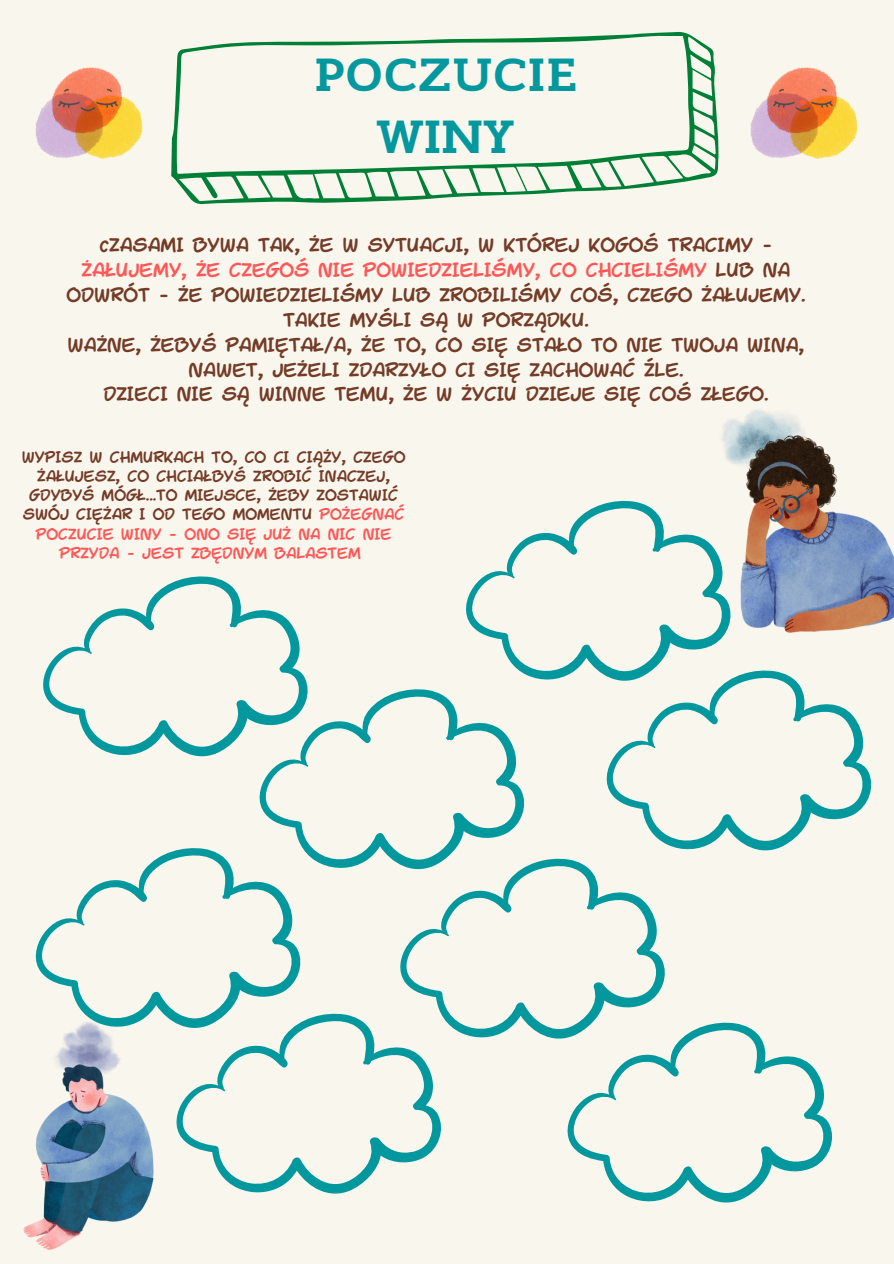
<style>
.page{position:relative;width:894px;height:1264px;background:#fff}
.page>*{position:absolute;margin:0;border:0;box-sizing:border-box;transform-origin:0 0}
.t1{font:900 44.85px/62.1px "Sean Slab";color:#03989e;text-align:center}
.t2{font:17.85px/24.9px "Mulled Wine Season";color:#743b27;text-align:center}
.t3{font:14.4px/19.2px "Mulled Wine Season";color:#743b27;text-align:center}
.s1{color:#ff5757}
</style>
<div class="page">
<div style="left:0;top:0;width:893px;height:1263px;background:#f9f7ed"></div>
<svg style="left:171px;top:31px;width:548px;height:174px"></svg>
<svg style="left:466px;top:500px;width:260px;height:180px"></svg>
<svg style="left:43px;top:576px;width:265px;height:181px"></svg>
<svg style="left:247px;top:687px;width:278px;height:181px"></svg>
<svg style="left:387px;top:856px;width:278px;height:183px"></svg>
<svg style="left:35px;top:845px;width:269px;height:175px"></svg>
<svg style="left:164px;top:1011px;width:281px;height:183px"></svg>
<svg style="left:555px;top:1020px;width:277px;height:183px"></svg>
<svg style="left:594px;top:668px;width:278px;height:183px"></svg>
<img style="left:719px;top:410px;width:174px;height:222px">
<img style="left:23px;top:1020px;width:131px;height:229px">
<img style="left:36px;top:68px;width:107px;height:91px">
<img style="left:750px;top:68px;width:107px;height:91px">
<p class="t1" style="left:313px;top:51px;width:265px">POCZUCIE<br>WINY</p>
<p class="t2" style="left:66px;top:233px;width:740px">cZASAMI BYWA TAK, ŻE W SYTUACJI, W KTÓREJ KOGOŚ TRACIMY -<br><span class="s1">ŻAŁUJEMY, ŻE CZEGOŚ NIE POWIEDZIELIŚMY, CO CHCIELIŚMY</span> LUB NA<br>ODWRÓT - ŻE POWIEDZIELIŚMY LUB ZROBILIŚMY COŚ, CZEGO ŻAŁUJEMY.</p>
<p class="t2" style="left:283px;top:308px;width:307px">TAKIE MYŚLI SĄ W PORZĄDKU.</p>
<p class="t2" style="left:67px;top:333px;width:738px">WAŻNE, ŻEBYŚ PAMIĘTAŁ/A, ŻE TO, CO SIĘ STAŁO TO NIE TWOJA WINA,<br>NAWET, JEŻELI ZDARZYŁO CI SIĘ ZACHOWAĆ ŹLE.</p>
<p class="t2" style="left:103px;top:382px;width:666px">DZIECI NIE SĄ WINNE TEMU, ŻE W ŻYCIU DZIEJE SIĘ COŚ ZŁEGO.</p>
<p class="t3" style="left:22px;top:448px;width:385px">WYPISZ W CHMURKACH TO, CO CI CIĄŻY, CZEGO ŻAŁUJESZ, CO CHCIAŁBYŚ ZROBIĆ INACZEJ, GDYBYŚ MÓGŁ...TO MIEJSCE, ŻEBY ZOSTAWIĆ SWÓJ CIĘŻAR I OD TEGO MOMENTU <span class="s1">POŻEGNAĆ POCZUCIE WINY - ONO SIĘ JUŻ NA NIC NIE PRZYDA - JEST ZBĘDNYM BALASTEM</span></p>
</div>
